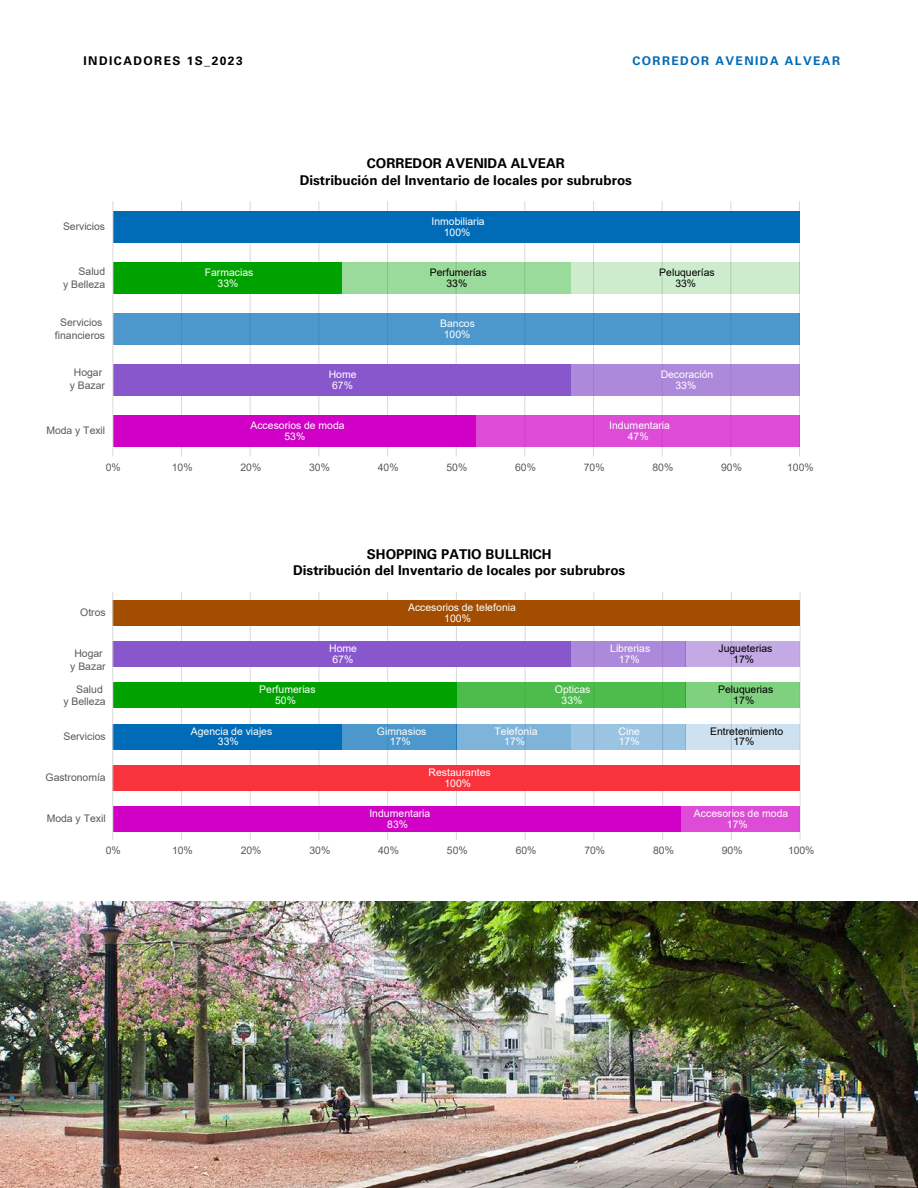
<style>
.page{position:relative;width:918px;height:1188px;background:#fff}
.page>*{position:absolute;margin:0;border:0;box-sizing:border-box;transform-origin:0 0}
.t1{font:700 13.5px/16.5px "Univers LT Pro 65";color:#000;text-align:center}
.t2{font:700 12px "Univers LT Pro 65";letter-spacing:.12em;color:#006bb6}
.t3{font:700 12px "Univers LT Pro 65";letter-spacing:.12em;color:#000}
.t4{font:10.5px/10.6px "Arial";letter-spacing:.005em;color:#fff;text-align:center}
.t5{font:10.5px/12.6px "Arial";letter-spacing:-.005em;color:#595959;text-align:right}
.t6{font:10.5px/10.6px "Arial";letter-spacing:.005em;color:#000;text-align:center}
.t7{font:10.35px/12.5px "Arial";color:#595959;text-align:center}
.t8{font:10.35px/10.9px "Arial";letter-spacing:.005em;color:#fff;text-align:center}
.t9{font:10.35px/10.9px "Arial";letter-spacing:.005em;color:#000;text-align:center}
</style>
<div class="page">
<hr style="left:800px;top:592px;width:1px;height:248px;background:#d9d9d9">
<hr style="left:731px;top:592px;width:1px;height:248px;background:#d9d9d9">
<hr style="left:662px;top:592px;width:1px;height:248px;background:#d9d9d9">
<hr style="left:594px;top:592px;width:1px;height:248px;background:#d9d9d9">
<hr style="left:525px;top:592px;width:1px;height:248px;background:#d9d9d9">
<hr style="left:456px;top:592px;width:1px;height:248px;background:#d9d9d9">
<hr style="left:387px;top:592px;width:1px;height:248px;background:#d9d9d9">
<hr style="left:319px;top:592px;width:1px;height:248px;background:#d9d9d9">
<hr style="left:250px;top:592px;width:1px;height:248px;background:#d9d9d9">
<hr style="left:181px;top:592px;width:1px;height:248px;background:#d9d9d9">
<div style="left:113px;top:806px;width:568px;height:26px;background:#d000c7"></div>
<div style="left:681px;top:806px;width:119px;height:26px;background:#de4cd7"></div>
<div style="left:113px;top:765px;width:687px;height:26px;background:#f8333c"></div>
<div style="left:113px;top:724px;width:229px;height:26px;background:#006bb6"></div>
<div style="left:342px;top:724px;width:114px;height:26px;background:#4c97cb"></div>
<div style="left:456px;top:724px;width:115px;height:26px;background:#7fb4da"></div>
<div style="left:571px;top:724px;width:115px;height:26px;background:#9ac4e2"></div>
<div style="left:686px;top:724px;width:114px;height:26px;background:#cde1f0"></div>
<div style="left:113px;top:682px;width:343px;height:26px;background:#00a200"></div>
<div style="left:456px;top:682px;width:230px;height:26px;background:#4cbd4c"></div>
<div style="left:686px;top:682px;width:114px;height:26px;background:#7fd07f"></div>
<div style="left:113px;top:641px;width:458px;height:26px;background:#8957cc"></div>
<div style="left:571px;top:641px;width:115px;height:26px;background:#ac89db"></div>
<div style="left:686px;top:641px;width:114px;height:26px;background:#c3aae5"></div>
<div style="left:113px;top:600px;width:687px;height:26px;background:#a24d00"></div>
<hr style="left:112px;top:592px;width:1px;height:248px;background:#d9d9d9">
<hr style="left:799px;top:201px;width:1px;height:255px;background:#d9d9d9">
<hr style="left:731px;top:201px;width:1px;height:255px;background:#d9d9d9">
<hr style="left:662px;top:201px;width:1px;height:255px;background:#d9d9d9">
<hr style="left:593px;top:201px;width:1px;height:255px;background:#d9d9d9">
<hr style="left:525px;top:201px;width:1px;height:255px;background:#d9d9d9">
<hr style="left:456px;top:201px;width:1px;height:255px;background:#d9d9d9">
<hr style="left:387px;top:201px;width:1px;height:255px;background:#d9d9d9">
<hr style="left:319px;top:201px;width:1px;height:255px;background:#d9d9d9">
<hr style="left:250px;top:201px;width:1px;height:255px;background:#d9d9d9">
<hr style="left:181px;top:201px;width:1px;height:255px;background:#d9d9d9">
<div style="left:113px;top:415px;width:362px;height:32px;background:#d000c7"></div>
<div style="left:475px;top:415px;width:324px;height:32px;background:#de4cd7"></div>
<div style="left:113px;top:364px;width:458px;height:32px;background:#8957cc"></div>
<div style="left:571px;top:364px;width:228px;height:32px;background:#ac89db"></div>
<div style="left:113px;top:313px;width:686px;height:32px;background:#4c97cb"></div>
<div style="left:113px;top:262px;width:229px;height:32px;background:#00a200"></div>
<div style="left:342px;top:262px;width:229px;height:32px;background:#9ada9a"></div>
<div style="left:571px;top:262px;width:228px;height:32px;background:#cdeccd"></div>
<div style="left:113px;top:211px;width:686px;height:32px;background:#006bb6"></div>
<hr style="left:113px;top:201px;width:1px;height:255px;background:#d9d9d9">
<img style="left:0;top:901px;width:918px;height:287px">
<p class="t3" style="left:83px;top:52px;width:161px">INDICADORES 1S_2023</p>
<p class="t2" style="left:632px;top:52px;width:209px">CORREDOR AVENIDA ALVEAR</p>
<p class="t1" style="left:300px;top:155px;width:334px">CORREDOR AVENIDA ALVEAR<br>Distribución del Inventario de locales por subrubros</p>
<p class="t7" style="left:63px;top:220px;width:44px">Servicios</p>
<p class="t8" style="left:431px;top:215px;width:55px">Inmobiliaria<br>100%</p>
<p class="t7" style="left:63px;top:265px;width:44px;text-align:right">Salud<br>y Belleza</p>
<p class="t8" style="left:205px;top:267px;width:50px">Farmacias<br>33%</p>
<p class="t9" style="left:430px;top:267px;width:58px">Perfumerías<br>33%</p>
<p class="t9" style="left:659px;top:267px;width:57px">Peluquerías<br>33%</p>
<p class="t7" style="left:55px;top:316px;width:52px">Servicios financieros</p>
<p class="t8" style="left:440px;top:318px;width:36px">Bancos<br>100%</p>
<p class="t7" style="left:70px;top:366px;width:37px">Hogar y Bazar</p>
<p class="t8" style="left:329px;top:369px;width:29px">Home<br>67%</p>
<p class="t8" style="left:661px;top:369px;width:54px">Decoración<br>33%</p>
<p class="t7" style="left:46px;top:424px;width:60px">Moda y Texil</p>
<p class="t8" style="left:250px;top:420px;width:96px">Accesorios de moda<br>53%</p>
<p class="t8" style="left:609px;top:420px;width:62px">Indumentaria<br>47%</p>
<p class="t7" style="left:106px;top:461px;width:16px">0%</p>
<p class="t7" style="left:172px;top:461px;width:22px">10%</p>
<p class="t7" style="left:241px;top:461px;width:22px">20%</p>
<p class="t7" style="left:309px;top:461px;width:22px">30%</p>
<p class="t7" style="left:378px;top:461px;width:22px">40%</p>
<p class="t7" style="left:446px;top:461px;width:22px">50%</p>
<p class="t7" style="left:515px;top:461px;width:22px">60%</p>
<p class="t7" style="left:584px;top:461px;width:22px">70%</p>
<p class="t7" style="left:652px;top:461px;width:22px">80%</p>
<p class="t7" style="left:721px;top:461px;width:22px">90%</p>
<p class="t7" style="left:787px;top:461px;width:28px">100%</p>
<p class="t1" style="left:293px;top:545px;width:334px">SHOPPING PATIO BULLRICH<br>Distribución del Inventario de locales por subrubros</p>
<p class="t5" style="left:80px;top:606px;width:27px">Otros</p>
<p class="t4" style="left:444px;top:602px;width:73px;text-align:left;text-indent:-36px">Accesorios de telefonia<br>100%</p>
<p class="t5" style="left:70px;top:647px;width:37px;text-align:center">Hogar y Bazar</p>
<p class="t4" style="left:329px;top:643px;width:29px">Home<br>67%</p>
<p class="t4" style="left:610px;top:643px;width:42px">Librerias<br>17%</p>
<p class="t6" style="left:718px;top:643px;width:56px">Jugueterias<br>17%</p>
<p class="t5" style="left:63px;top:683px;width:44px">Salud<br>y Belleza</p>
<p class="t4" style="left:259px;top:684px;width:58px">Perfumerias<br>50%</p>
<p class="t4" style="left:555px;top:684px;width:37px">Opticas<br>33%</p>
<p class="t6" style="left:718px;top:684px;width:57px">Peluquerias<br>17%</p>
<p class="t5" style="left:63px;top:730px;width:44px">Servicios</p>
<p class="t4" style="left:218px;top:726px;width:56px;text-align:left;text-indent:-27px">Agencia de viajes<br>33%</p>
<p class="t4" style="left:377px;top:726px;width:51px">Gimnasios<br>17%</p>
<p class="t4" style="left:494px;top:726px;width:45px">Telefonia<br>17%</p>
<p class="t4" style="left:619px;top:726px;width:23px;text-align:left">Cine<br>17%</p>
<p class="t6" style="left:710px;top:726px;width:75px">Entretenimiento<br>17%</p>
<p class="t5" style="left:46px;top:771px;width:62px">Gastronomía</p>
<p class="t4" style="left:429px;top:767px;width:64px">Restaurantes<br>100%</p>
<p class="t5" style="left:47px;top:812px;width:61px">Moda y Texil</p>
<p class="t4" style="left:369px;top:808px;width:62px">Indumentaria<br>83%</p>
<p class="t4" style="left:727px;top:808px;width:63px;text-align:left;text-indent:-33px">Accesorios de moda<br>17%</p>
<p class="t5" style="left:106px;top:844px;width:17px">0%</p>
<p class="t5" style="left:172px;top:844px;width:22px">10%</p>
<p class="t5" style="left:241px;top:844px;width:22px">20%</p>
<p class="t5" style="left:309px;top:844px;width:22px">30%</p>
<p class="t5" style="left:378px;top:844px;width:22px">40%</p>
<p class="t5" style="left:447px;top:844px;width:22px">50%</p>
<p class="t5" style="left:516px;top:844px;width:22px">60%</p>
<p class="t5" style="left:584px;top:844px;width:22px">70%</p>
<p class="t5" style="left:653px;top:844px;width:22px">80%</p>
<p class="t5" style="left:722px;top:844px;width:22px">90%</p>
<p class="t5" style="left:788px;top:844px;width:28px">100%</p>
</div>
